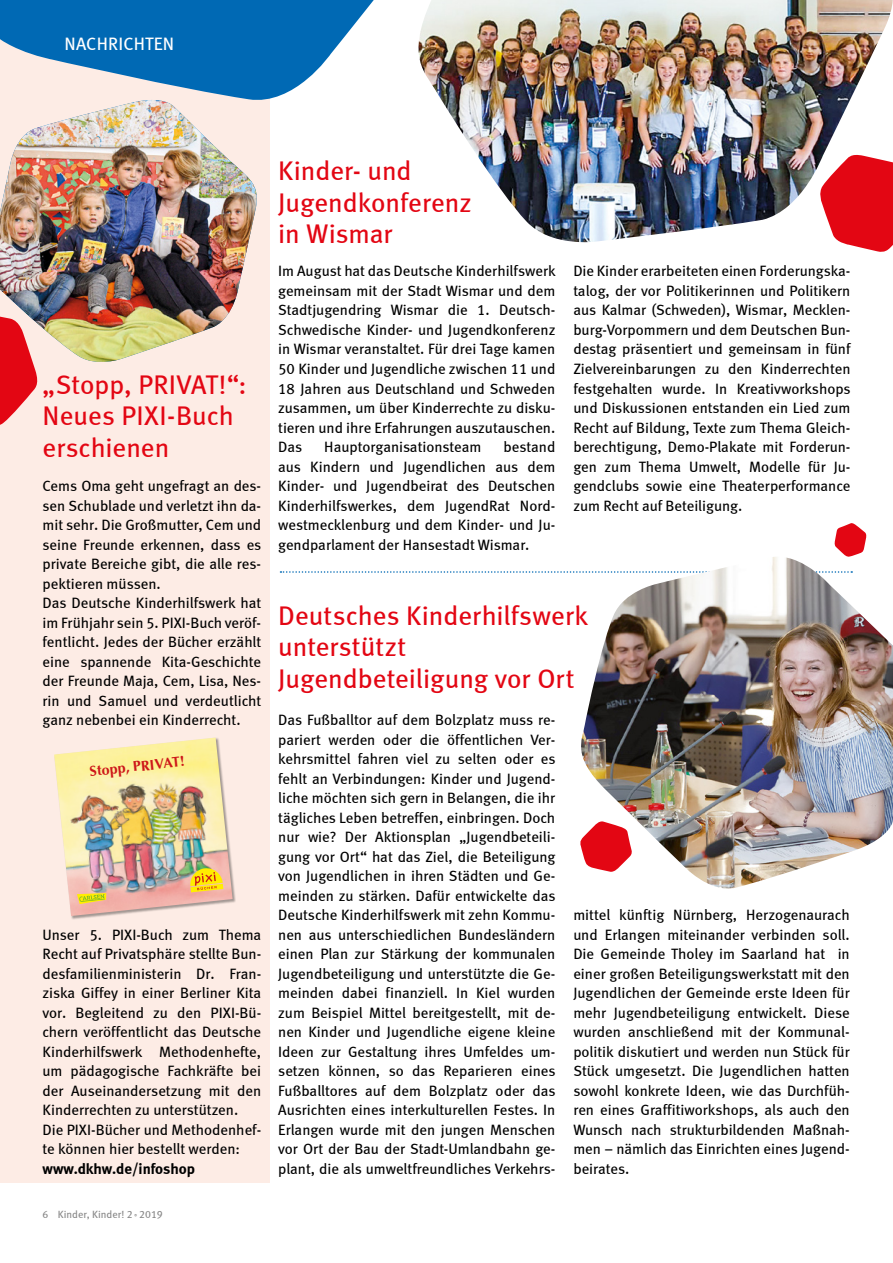
<style>
.page{position:relative;width:893px;height:1263px;background:#fff}
.page>*{position:absolute;margin:0;border:0;box-sizing:border-box;transform-origin:0 0}
.t1{font:27px/31.5px "Meta Book LF";color:#e30613}
.t2{font:18px "Meta Book LF";letter-spacing:.01em;color:#fff}
.t3{font:15px/19.5px "Meta Book LF";color:#000;text-align:justify}
.t4{font:15px "Meta Bold LF";color:#000}
.t5{font:700 14.25px "Optima LT";color:#cd171a}
.t6{font:10.5px "Meta Book LF";color:#878787}
</style>
<div class="page">
<svg style="left:280px;top:571px;width:291px;height:2px"></svg>
<div style="left:0;top:0;width:270px;height:1182px;background:#fdece5"></div>
<div style="left:54px;top:737px;width:182px;height:182px;background:#000;opacity:.36"></div>
<img style="left:54px;top:737px;width:179px;height:179px">
<svg style="left:0;top:0;width:374px;height:100px"></svg>
<img style="left:418px;top:0;width:475px;height:243px">
<img style="left:571px;top:557px;width:322px;height:332px">
<svg style="left:0;top:94px;width:260px;height:6px"></svg>
<img style="left:0;top:100px;width:257px;height:262px">
<svg style="left:834px;top:523px;width:33px;height:34px"></svg>
<svg style="left:818px;top:153px;width:75px;height:99px"></svg>
<svg style="left:0;top:309px;width:40px;height:116px"></svg>
<p class="t2" style="left:64px;top:33px;width:111px">NACHRICHTEN</p>
<h1 class="t1" style="left:43px;top:368px;width:206px">„Stopp, PRIVAT!“:<br>Neues PIXI-Buch erschienen</h1>
<p class="t3" style="left:43px;top:476px;width:220px;text-align:left">Cems Oma geht ungefragt an des&shy;sen Schublade und verletzt ihn da&shy;mit sehr. Die Großmutter, Cem und seine Freunde erkennen, dass es private Bereiche gibt, die alle res&shy;pektieren müssen.<br>Das Deutsche Kinderhilfswerk hat im Frühjahr sein 5. PIXI-Buch veröf&shy;fentlicht. Jedes der Bücher erzählt eine spannende Kita-Geschichte der Freunde Maja, Cem, Lisa, Nes&shy;rin und Samuel und verdeutlicht ganz nebenbei ein Kinderrecht.</p>
<p class="t5" style="left:89px;top:763px;width:97px;rotate:-6deg">Stopp, PRIVAT!</p>
<p class="t3" style="left:43px;top:924px;width:220px;text-align:left">Unser 5. PIXI-Buch zum Thema Recht auf Privatsphäre stellte Bun&shy;desfamilienministerin Dr. Fran&shy;ziska Giffey in einer Berliner Kita vor. Begleitend zu den PIXI-Bü&shy;chern veröffentlicht das Deutsche Kinderhilfswerk Methodenhefte, um pädagogische Fachkräfte bei der Auseinandersetzung mit den Kinderrechten zu unterstützen.<br>Die PIXI-Bücher und Methodenhef&shy;te können hier bestellt werden:</p>
<p class="t4" style="left:43px;top:1159px;width:154px">www.dkhw.de/infoshop</p>
<p class="t6" style="left:43px;top:1208px;width:122px">6 Kinder, Kinder! 2 ˚ 2019</p>
<h1 class="t1" style="left:278px;top:155px;width:195px">Kinder- und<br>Jugendkonferenz in Wismar</h1>
<p class="t3" style="left:278px;top:261px;width:279px">Im August hat das Deutsche Kinderhilfswerk gemeinsam mit der Stadt Wismar und dem Stadtjugendring Wismar die 1. Deutsch-Schwedische Kinder- und Jugendkonferenz in Wismar veranstaltet. Für drei Tage kamen 50 Kinder und Jugendliche zwischen 11 und 18 Jahren aus Deutschland und Schweden zusammen, um über Kinderrechte zu disku&shy;tieren und ihre Erfahrungen auszutauschen.<br>Das</p>
<p class="t3" style="left:278px;top:437px;width:279px;text-indent:225px">bestand aus Kindern und Jugendlichen aus dem Kinder- und Jugendbeirat des Deutschen Kinderhilfswerkes, dem JugendRat Nord&shy;westmecklenburg und dem Kinder- und Ju&shy;gendparlament der Hansestadt Wismar.</p>
<p class="t3" style="left:324px;top:437px;width:159px">Hauptorganisationsteam</p>
<p class="t3" style="left:573px;top:261px;width:279px">Die Kinder erarbeiteten einen Forderungska&shy;talog, der vor Politikerinnen und Politikern aus Kalmar (Schweden), Wismar, Mecklen&shy;burg-Vorpommern und dem Deutschen Bun&shy;destag präsentiert und gemeinsam in fünf Zielvereinbarungen zu den Kinderrechten festgehalten wurde. In Kreativworkshops und Diskussionen entstanden ein Lied zum Recht auf Bildung, Texte zum Thema Gleich&shy;berechtigung, Demo-Plakate mit Forderun&shy;gen zum Thema Umwelt, Modelle für Ju&shy;gendclubs sowie eine Theaterperformance zum Recht auf Beteiligung.</p>
<h1 class="t1" style="left:278px;top:599px;width:311px">Deutsches Kinderhilfswerk unterstützt<br>Jugendbeteiligung vor Ort</h1>
<p class="t3" style="left:278px;top:710px;width:279px">Das Fußballtor auf dem Bolzplatz muss re&shy;pariert werden oder die öffentlichen Ver&shy;kehrsmittel fahren viel zu selten oder es fehlt an Verbindungen: Kinder und Jugend&shy;liche möchten sich gern in Belangen, die ihr tägliches Leben betreffen, einbringen. Doch nur wie? Der Aktionsplan „Jugendbeteili&shy;gung vor Ort“ hat das Ziel, die Beteiligung von Jugendlichen in ihren Städten und Ge&shy;meinden zu stärken. Dafür entwickelte das Deutsche Kinderhilfswerk mit zehn Kommu&shy;nen aus unterschiedlichen Bundesländern einen Plan zur Stärkung der kommunalen Jugendbeteiligung und unterstützte die Ge&shy;meinden dabei finanziell. In Kiel wurden zum Beispiel Mittel bereitgestellt, mit de&shy;nen Kinder und Jugendliche eigene kleine Ideen zur Gestaltung ihres Umfeldes um&shy;setzen können, so das Reparieren eines Fußballtores auf dem Bolzplatz oder das Ausrichten eines interkulturellen Festes. In Erlangen wurde mit den jungen Menschen vor Ort der Bau der Stadt-Umlandbahn ge&shy;plant, die als umweltfreundliches Verkehrs-</p>
<p class="t3" style="left:573px;top:905px;width:278px">mittel künftig Nürnberg, Herzogenaurach und Erlangen miteinander verbinden soll.<br>Die Gemeinde Tholey im Saarland hat in einer großen Beteiligungswerkstatt mit den Jugendlichen der Gemeinde erste Ideen für mehr Jugendbeteiligung entwickelt. Diese wurden anschließend mit der Kommunal&shy;politik diskutiert und werden nun Stück für Stück umgesetzt. Die Jugendlichen hatten sowohl konkrete Ideen, wie das Durchfüh&shy;ren eines Graffitiworkshops, als auch den Wunsch nach strukturbildenden Maßnah&shy;men – nämlich das Einrichten eines Jugend&shy;beirates.</p>
</div>
